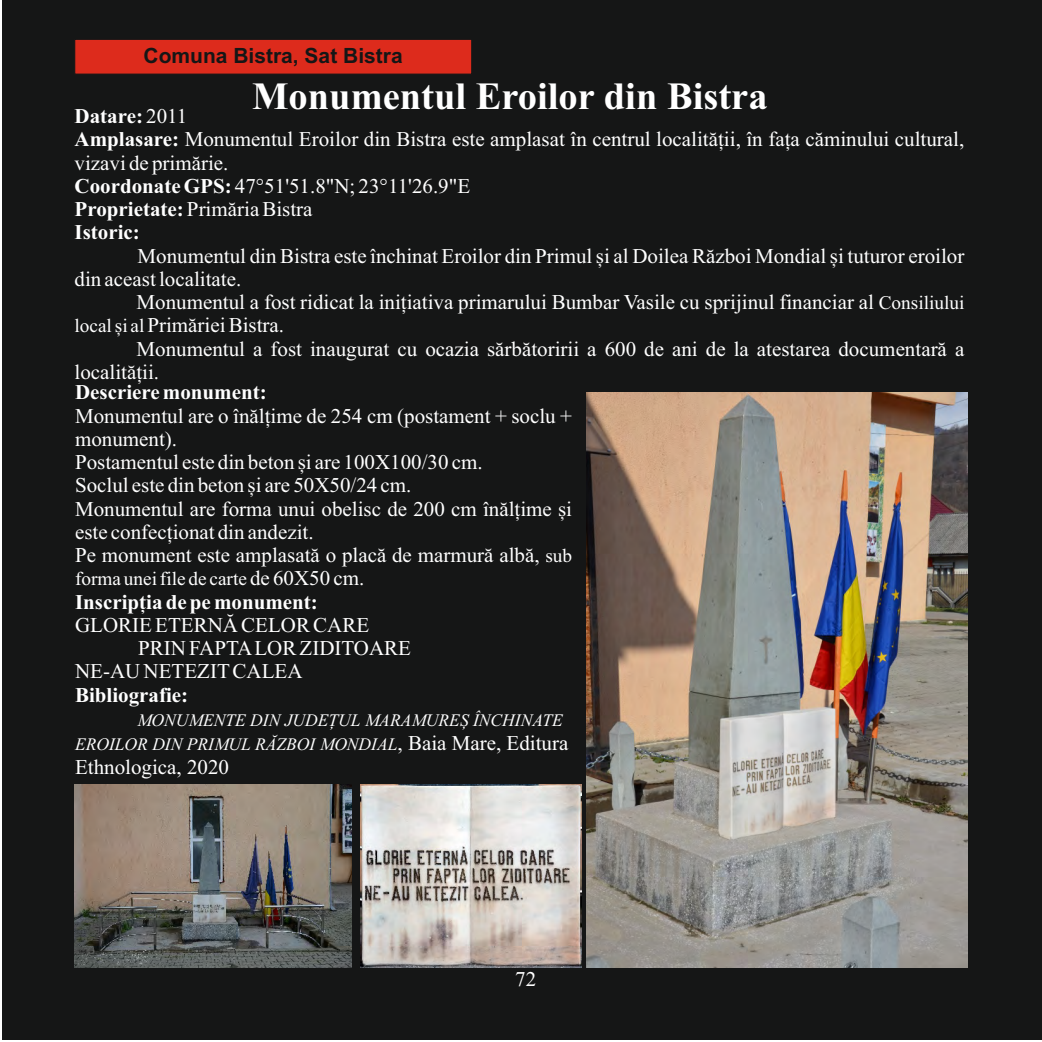
<style>
.page{position:relative;width:1042px;height:1042px;background:#fff}
.page>*{position:absolute;margin:0;border:0;box-sizing:border-box;transform-origin:0 0}
.t1{font:700 38.5px "Times New Roman";color:#fff}
.t2{font:21px/23.3px "Times New Roman";color:#fff}
.t3{font:700 21px "Times New Roman";color:#fff}
.t4{font:700 21px "Arial";color:#151616}
.t5{font:19.25px "Times New Roman";color:#fff}
.t6{font:italic 17.5px/24.2px "Times New Roman";color:#fff}
.s1{font-weight:700}
.s2{font-size:19.25px}
.s3{font-size:21px}
.s4{font-style:normal;font-size:21px}
</style>
<div class="page">
<div style="left:3px;top:0;width:1039px;height:1039px;background:#151616"></div>
<img style="left:74px;top:784px;width:278px;height:183px">
<img style="left:587px;top:393px;width:380px;height:574px">
<img style="left:360px;top:784px;width:221px;height:183px">
<div style="left:74px;top:39px;width:398px;height:36px;background:#dd2b1c;border:1px solid #151616"></div>
<p class="t4" style="left:144px;top:47px;width:261px">Comuna Bistra, Sat Bistra</p>
<h1 class="t1" style="left:252px;top:83px;width:517px">Monumentul Eroilor din Bistra</h1>
<p class="t2" style="left:75px;top:106px;width:891px"><span class="s1">Datare:</span> 2011<br><span class="s1">Amplasare:</span> Monumentul Eroilor din Bistra este amplasat în centrul localității, în fața căminului cultural, vizavi de primărie.<br><span class="s1">Coordonate GPS:</span> 47°51'51.8"N; 23°11'26.9"E<br><span class="s1">Proprietate:</span> Primăria Bistra<br><span class="s1">Istoric:</span></p>
<p class="t2" style="left:75px;top:246px;width:891px;text-indent:63px">Monumentul din Bistra este închinat Eroilor din Primul și al Doilea Război Mondial și tuturor eroilor din aceast localitate.</p>
<p class="t2" style="left:75px;top:292px;width:891px;text-indent:62px">Monumentul a fost ridicat la inițiativa primarului Bumbar Vasile cu sprijinul financiar al <span class="s2">Consiliului local și al</span> Primăriei Bistra.</p>
<p class="t2" style="left:75px;top:339px;width:891px;text-indent:62px">Monumentul a fost inaugurat cu ocazia sărbătoririi a 600 de ani de la atestarea documentară a localității.</p>
<p class="t3" style="left:75px;top:385px;width:193px">Descriere monument:</p>
<p class="t2" style="left:75px;top:406px;width:498px">Monumentul are o înălțime de 254 cm (postament + soclu + monument).<br>Postamentul este din beton și are 100X100/30 cm.<br>Soclul este din beton și are 50X50/24 cm.<br>Monumentul are forma unui obelisc de 200 cm înălțime și este confecționat din andezit.<br>Pe monument este amplasată o placă de marmură albă, <span class="s2">sub</span></p>
<p class="t5" style="left:75px;top:572px;width:291px">forma unei file de carte <span class="s3">de 60X50 cm.</span></p>
<p class="t3" style="left:75px;top:594px;width:244px">Inscripția de pe monument:</p>
<p class="t2" style="left:75px;top:615px;width:296px">GLORIE ETERNĂ CELOR CARE</p>
<p class="t2" style="left:138px;top:638px;width:275px">PRIN FAPTA LOR ZIDITOARE</p>
<p class="t2" style="left:75px;top:662px;width:229px">NE-AU NETEZIT CALEA</p>
<p class="t3" style="left:75px;top:687px;width:115px">Bibliografie:</p>
<p class="t6" style="left:75px;top:709px;width:495px;text-indent:62px">MONUMENTE DIN JUDEȚUL MARAMUREȘ ÎNCHINATE<br>EROILOR DIN PRIMUL RĂZBOI MONDIAL<span class="s4">, Baia Mare, Editura</span></p>
<p class="t2" style="left:75px;top:757px;width:155px">Ethnologica, 2020</p>
<p class="t2" style="left:515px;top:970px;width:22px">72</p>
</div>
